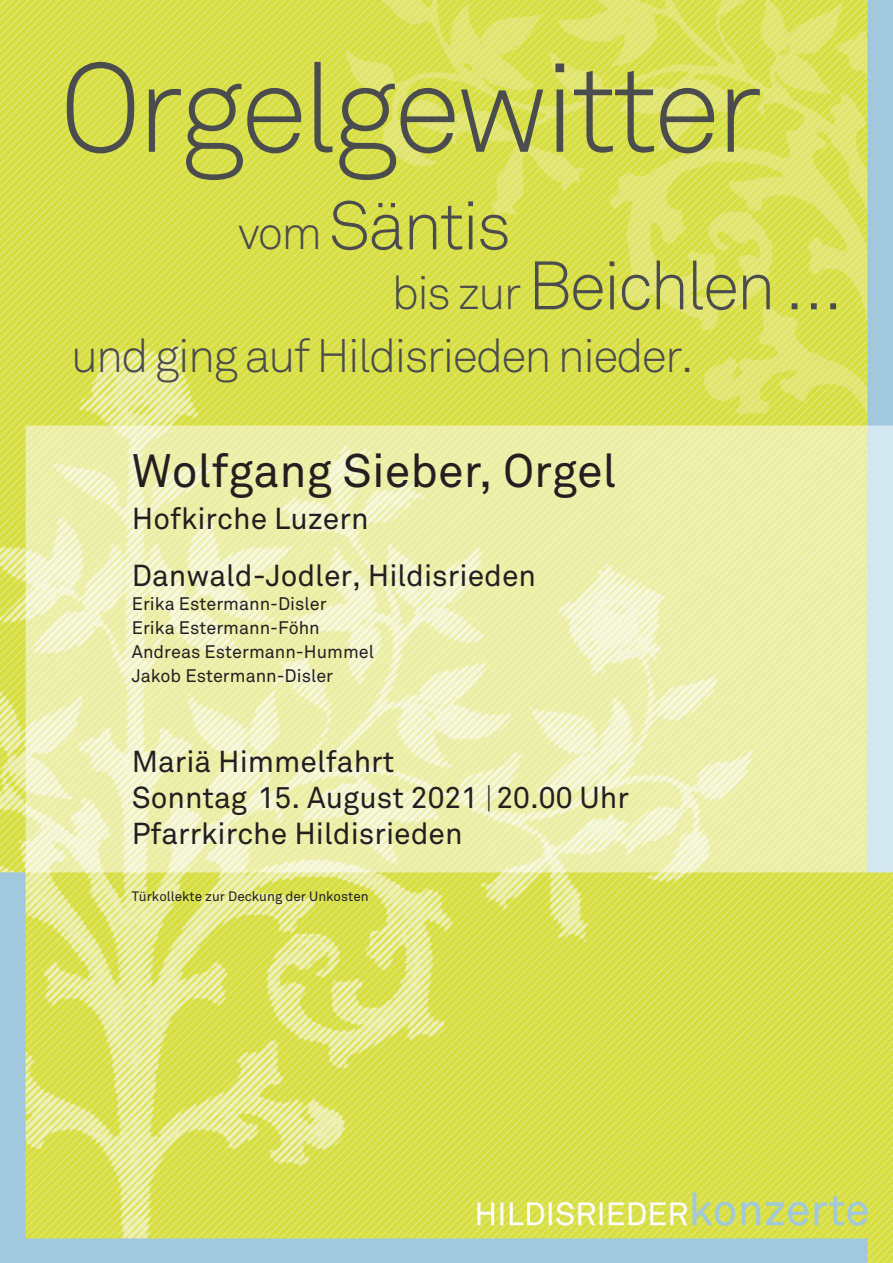
<style>
.page{position:relative;width:893px;height:1263px;background:#fff}
.page>*{position:absolute;margin:0;border:0;box-sizing:border-box;transform-origin:0 0}
.t1{font:300 124.5px "Akkurat";letter-spacing:-.04em;color:#4b4c4d}
.t2{font:300 67.5px/60px "Akkurat";letter-spacing:-.04em;color:#4b4c4d}
.t3{font:300 46.5px "Akkurat";letter-spacing:-.04em;color:#4b4c4d}
.t4{font:46.5px "Akkurat";color:#231f20}
.t5{font:30px/36px "Akkurat";color:#231f20}
.t6{font:18px/24px "Akkurat";color:#231f20}
.t7{font:13.5px "Akkurat";color:#231f20}
.s1{font-size:46.5px}
.s2{font-weight:300}
</style>
<div class="page">
<img style="left:0;top:0;width:893px;height:1263px">
<h1 class="t1" style="left:60px;top:35px;width:705px">Orgelgewitter</h1>
<h2 class="t2" style="left:392px;top:197px;width:452px;text-indent:-154px"><span class="s1">vom</span> Säntis<br><span class="s1">bis zur</span> Beichlen …</h2>
<h3 class="t3" style="left:71px;top:329px;width:624px">und ging auf Hildisrieden nieder.</h3>
<h3 class="t4" style="left:132px;top:444px;width:486px">Wolfgang Sieber, Orgel</h3>
<p class="t5" style="left:132px;top:491px;width:406px;line-height:57px">Hofkirche Luzern<br>Danwald-Jodler, Hildisrieden</p>
<p class="t6" style="left:132px;top:592px;width:244px">Erika Estermann-Disler<br>Erika Estermann-Föhn<br>Andreas Estermann-Hummel<br>Jakob Estermann-Disler</p>
<p class="t5" style="left:132px;top:744px;width:499px">Mariä Himmelfahrt<br>Sonntag 15. August 2021 <span class="s2">|</span>20.00 Uhr<br>Pfarrkirche Hildisrieden</p>
<p class="t7" style="left:132px;top:888px;width:239px">Türkollekte zur Deckung der Unkosten</p>
</div>
